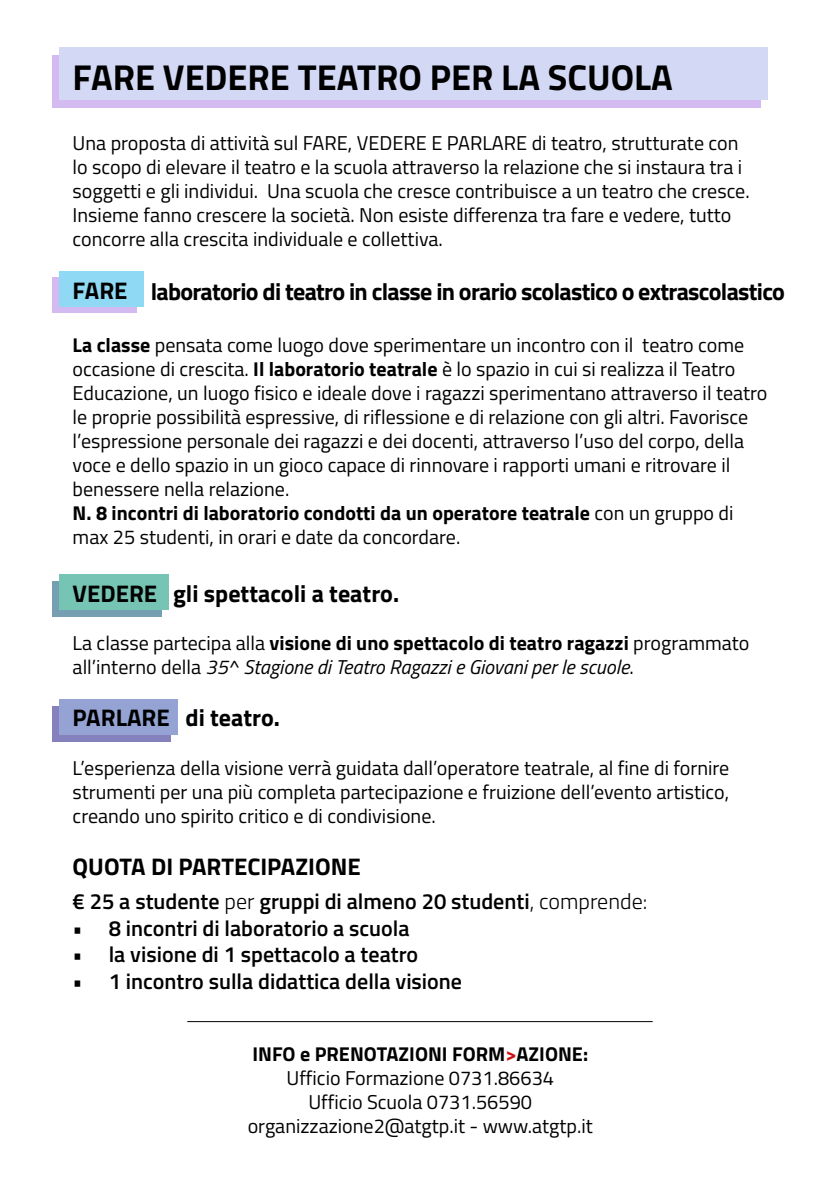
<style>
.page{position:relative;width:840px;height:1191px;background:#fff}
.page>*{position:absolute;margin:0;border:0;box-sizing:border-box;transform-origin:0 0}
.t1{font:700 36px "Titillium Web";color:#000}
.t2{font:700 24px "Titillium Web";letter-spacing:-.02em;color:#000}
.t3{font:700 24px "Titillium Web";color:#000}
.t4{font:600 22px "Titillium Web";color:#000}
.t5{font:20px/24px "Titillium Web";color:#000}
.s1{font-weight:700}
.s2{font-style:italic}
.s3{font-weight:300}
.s4{font-weight:700;color:#cd1013}
</style>
<div class="page">
<svg style="left:52px;top:706px;width:118px;height:35px"></svg>
<div style="left:52px;top:581px;width:109px;height:36px;background:#76a0b1"></div>
<div style="left:52px;top:55px;width:707px;height:52px;background:#d3baf1"></div>
<div style="left:52px;top:277px;width:84px;height:35px;background:#d3baf1"></div>
<div style="left:60px;top:48px;width:707px;height:52px;background:#d3d9f5"></div>
<div style="left:60px;top:271px;width:84px;height:36px;background:#8fd9f5"></div>
<div style="left:60px;top:574px;width:109px;height:36px;background:#76c4b4"></div>
<div style="left:60px;top:699px;width:118px;height:35px;background:#94a3d3"></div>
<hr style="left:187px;top:1021px;width:465px;height:1px;background:#000">
<h1 class="t1" style="left:73px;top:50px;width:601px">FARE VEDERE TEATRO PER LA SCUOLA</h1>
<p class="t5" style="left:73px;top:130px;width:678px">Una proposta di attività sul FARE, VEDERE E PARLARE di teatro, strutturate con lo scopo di elevare il teatro e la scuola attraverso la relazione che si instaura tra i soggetti e gli individui. Una scuola che cresce contribuisce a un teatro che cresce.<br>Insieme fanno crescere la società. Non esiste differenza tra fare e vedere, tutto concorre alla crescita individuale e collettiva.</p>
<p class="t2" style="left:73px;top:272px;width:56px">FARE</p>
<p class="t5" style="left:73px;top:332px;width:696px"><span class="s1">La classe</span> pensata come luogo dove sperimentare un incontro con il teatro come occasione di crescita. <span class="s1">Il laboratorio teatrale</span> è lo spazio in cui si realizza il Teatro Educazione, un luogo fisico e ideale dove i ragazzi sperimentano attraverso il teatro le proprie possibilità espressive, di riflessione e di relazione con gli altri. Favorisce l’espressione personale dei ragazzi e dei docenti, attraverso l’uso del corpo, della voce e dello spazio in un gioco capace di rinnovare i rapporti umani e ritrovare il benessere nella relazione.<br><span class="s1">N. 8 incontri di laboratorio condotti da un operatore teatrale</span> con un gruppo di max 25 studenti, in orari e date da concordare.</p>
<p class="t3" style="left:73px;top:575px;width:328px">VEDERE gli spettacoli a teatro.</p>
<p class="t5" style="left:73px;top:629px;width:678px">La classe partecipa alla <span class="s1">visione di uno spettacolo di teatro ragazzi</span> programmato all’interno della <span class="s2">35^ Stagione di Teatro Ragazzi e Giovani per le scuole</span>.</p>
<p class="t3" style="left:73px;top:699px;width:209px">PARLARE di teatro.</p>
<p class="t5" style="left:73px;top:754px;width:658px;text-align:justify">L’esperienza della visione verrà guidata dall’operatore teatrale, al fine di fornire strumenti per una più completa partecipazione e fruizione dell’evento artistico, creando uno spirito critico e di condivisione.</p>
<p class="t3" style="left:73px;top:848px;width:289px">QUOTA DI PARTECIPAZIONE</p>
<p class="t4" style="left:73px;top:885px;width:576px">€ 25 a studente <span class="s3">per</span> gruppi di almeno 20 studenti<span class="s3">, comprende:</span></p>
<p class="t4" style="left:73px;top:911px;width:338px">• 8 incontri di laboratorio a scuola</p>
<p class="t4" style="left:73px;top:938px;width:347px">• la visione di 1 spettacolo a teatro</p>
<p class="t4" style="left:73px;top:964px;width:391px">• 1 incontro sulla didattica della visione</p>
<p class="t2" style="left:151px;top:273px;width:635px">laboratorio di teatro in classe in orario scolastico o extrascolastico</p>
<p class="t5" style="left:247px;top:1040px;width:346px;text-align:center"><span class="s1">INFO e PRENOTAZIONI FORM</span><span class="s4">&gt;</span><span class="s1">AZIONE:<br></span>Ufficio Formazione 0731.86634<br>Ufficio Scuola 0731.56590 organizzazione2@atgtp.it - www.atgtp.it</p>
</div>
